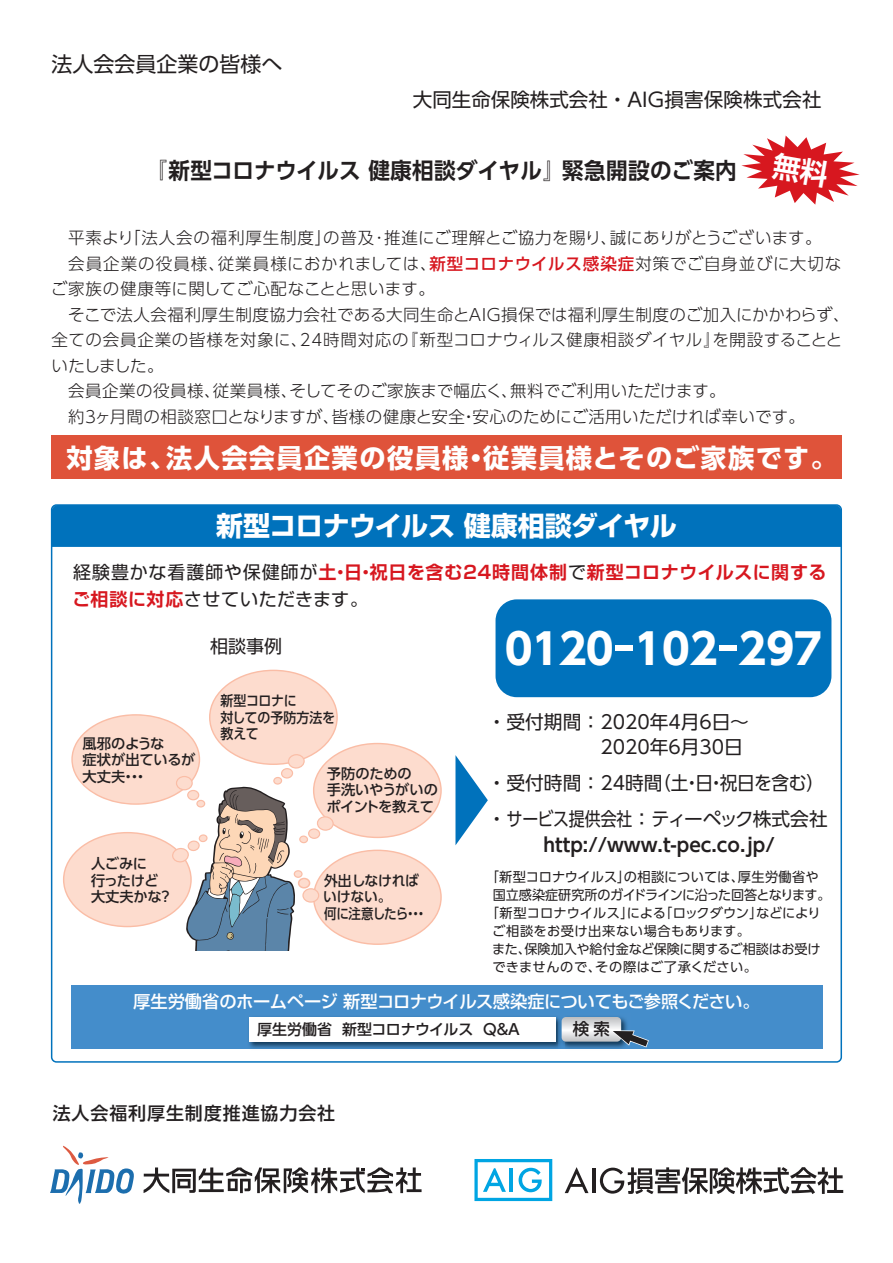
<style>
.page{position:relative;width:893px;height:1263px;background:#fff}
.page>*{position:absolute;margin:0;border:0;box-sizing:border-box;transform-origin:0 0}
.t1{font:700 42px "UD Shin Go Pro";color:#fff}
.t2{font:700 27px "Shin Go Pr 6 N";letter-spacing:-.02em;color:#fff}
.t3{font:700 26.25px "UD Shin Go Pro";letter-spacing:.05em;color:#fff}
.t4{font:700 22.5px "UD Shin Go Pro De";letter-spacing:.015em;color:#231f20;scale:.96 1}
.t5{font:21px "UD Shin Go Pro";color:#231f20}
.t6{font:19.5px "UD Shin Go Pro";letter-spacing:.01em;color:#231f20}
.t7{font:18.75px "UD Shin Go Pro";color:#231f20}
.t8{font:700 18.75px "UD Shin Go Pro De";color:#231f20}
.t9{font:700 18px "Shin Go Pr 6 N De";letter-spacing:.03em;color:#d7171f}
.t10{font:18px "Shin Go Pr 6 N";letter-spacing:.01em;color:#231f20}
.t11{font:500 18px "UD Shin Go Pro";letter-spacing:.05em;color:#231f20}
.t12{font:500 17.25px "Shin Go Pr 6 N";letter-spacing:-.025em;color:#fff}
.t13{font:300 16.5px "UD Shin Go Pro";letter-spacing:.03em;color:#231f20}
.t14{font:300 16.5px "UD Shin Go Pro";letter-spacing:.01em;color:#231f20}
.t15{font:500 16.5px "UD Shin Go Pro";color:#231f20}
.t16{font:500 15px "UD Shin Go Pro";letter-spacing:-.015em;color:#231f20}
.t17{font:500 14.25px/16.5px "UD Shin Go Pro";letter-spacing:-.015em;color:#231f20}
.t18{font:500 14.25px/16.5px "UD Shin Go Pro";letter-spacing:-.015em;color:#231f20;scale:.91 1}
.t19{font:13.5px/18px "UD Shin Go Pro";letter-spacing:-.005em;color:#231f20}
.t20{font:13.2px/18px "UD Shin Go Pro";color:#231f20}
.s1{font-weight:500;color:#d7171f}
.s2{font-family:"Shin Go Pr 6 N";font-weight:400;color:#231f20}
.s3{font-family:"Shin Go Pr 6 N De";font-weight:700;color:#d7171f}
</style>
<div class="page">
<div style="left:51px;top:435px;width:790px;height:44px;background:#df533a"></div>
<div style="left:52px;top:505px;width:789px;height:42px;background:#0072bc"></div>
<div style="left:71px;top:985px;width:752px;height:64px;background:#448dcb"></div>
<div style="left:495px;top:599px;width:336px;height:98px;background:#0072bc;border-radius:21px"></div>
<div style="left:615px;top:646px;width:18px;height:5px;background:#fff"></div>
<div style="left:719px;top:646px;width:18px;height:5px;background:#fff"></div>
<svg style="left:455px;top:755px;width:33px;height:90px"></svg>
<img style="left:249px;top:1017px;width:309px;height:31px">
<div style="left:249px;top:1017px;width:306px;height:25px;background:#fff"></div>
<svg style="left:558px;top:1017px;width:91px;height:31px"></svg>
<svg style="left:63px;top:670px;width:379px;height:280px"></svg>
<svg style="left:50px;top:1145px;width:84px;height:59px"></svg>
<svg style="left:144px;top:1167px;width:278px;height:26px"></svg>
<svg style="left:565px;top:1167px;width:23px;height:26px"></svg>
<hr style="left:592px;top:1168px;width:4px;height:25px;background:#231f20">
<svg style="left:600px;top:1167px;width:243px;height:27px"></svg>
<svg style="left:474px;top:1159px;width:78px;height:42px"></svg>
<svg style="left:741px;top:136px;width:119px;height:69px"></svg>
<p class="t5" style="left:52px;top:47px;width:232px">法人会会員企業の皆様へ</p>
<p class="t6" style="left:413px;top:84px;width:410px">大同生命保険株式会社・AIG損害保険株式会社</p>
<h3 class="t4" style="left:146px;top:152px;width:617px">『新型コロナウイルス 健康相談ダイヤル』緊急開設のご案内</h3>
<p class="t13" style="left:68px;top:225px;width:755px">平素より「法人会の福利厚生制度」の普及･推進にご理解とご協力を賜り、誠にありがとうございます。</p>
<p class="t13" style="left:68px;top:250px;width:775px">会員企業の役員様、従業員様におかれましては、<span class="s1">新型コロナウイルス感染症</span>対策でご自身並びに大切な</p>
<p class="t13" style="left:51px;top:275px;width:385px">ご家族の健康等に関してご心配なことと思います。</p>
<p class="t13" style="left:68px;top:301px;width:783px">そこで法人会福利厚生制度協力会社である大同生命とAIG損保では福利厚生制度のご加入にかかわらず、</p>
<p class="t13" style="left:52px;top:326px;width:792px">全ての会員企業の皆様を対象に、24時間対応の『新型コロナウィルス健康相談ダイヤル』を開設することと</p>
<p class="t13" style="left:52px;top:352px;width:113px">いたしました。</p>
<p class="t13" style="left:68px;top:377px;width:659px">会員企業の役員様、従業員様、そしてそのご家族まで幅広く、無料でご利用いただけます。</p>
<p class="t14" style="left:68px;top:403px;width:738px">約3ヶ月間の相談窓口となりますが、皆様の健康と安全・安心のためにご活用いただければ幸いです。</p>
<h3 class="t3" style="left:67px;top:436px;width:772px">対象は、法人会会員企業の役員様・従業員様とそのご家族です。</h3>
<h2 class="t2" style="left:216px;top:504px;width:462px">新型コロナウイルス 健康相談ダイヤル</h2>
<p class="t9" style="left:73px;top:558px;width:755px"><span class="s2">経験豊かな看護師や保健師が</span>土・日・祝日を含む２４時間体制<span class="s2">で</span>新型コロナウイルスに関する</p>
<p class="t10" style="left:72px;top:585px;width:297px"><span class="s3">ご相談に対応</span>させていただきます。</p>
<p class="t17" style="left:83px;top:734px;width:114px">風邪のような<br>症状が出ているが大丈夫・・・</p>
<p class="t17" style="left:91px;top:855px;width:83px">人ごみに<br>行ったけど大丈夫かな？</p>
<p class="t10" style="left:210px;top:631px;width:73px">相談事例</p>
<h1 class="t1" style="left:498px;top:615px;width:325px">０１２０ 102 297</h1>
<p class="t18" style="left:221px;top:692px;width:127px">新型コロナに<br>対しての予防方法を教えて</p>
<p class="t17" style="left:326px;top:764px;width:113px">予防のための<br>手洗いやうがいのポイントを教えて</p>
<p class="t17" style="left:323px;top:871px;width:106px">外出しなければいけない。<br>何に注意したら・・・</p>
<p class="t7" style="left:488px;top:707px;width:263px">・受付期間：2020年4月6日～</p>
<p class="t7" style="left:488px;top:732px;width:256px">　　　　　　2020年6月30日</p>
<p class="t7" style="left:488px;top:768px;width:338px">・受付時間：24時間（土・日・祝日を含む）</p>
<p class="t7" style="left:488px;top:804px;width:342px">・サービス提供会社：ティーペック株式会社</p>
<p class="t8" style="left:544px;top:829px;width:233px">http://www.t-pec.co.jp/</p>
<p class="t19" style="left:493px;top:867px;width:339px;text-indent:-7px">「新型コロナウイルス」の相談については、厚生労働省や国立感染症研究所のガイドラインに沿った回答となります。</p>
<p class="t20" style="left:492px;top:903px;width:330px;text-indent:-7px">「新型コロナウイルス」による「ロックダウン」などによりご相談をお受け出来ない場合もあります。<br>また、保険加入や給付金など保険に関するご相談はお受けできませんので、その際はご了承ください。</p>
<p class="t12" style="left:133px;top:987px;width:628px">厚生労働省のホームページ 新型コロナウイルス感染症についてもご参照ください。</p>
<p class="t16" style="left:257px;top:1017px;width:264px">厚生労働省 新型コロナウイルス Q&amp;A</p>
<p class="t15" style="left:573px;top:1015px;width:39px">検索</p>
<p class="t11" style="left:53px;top:1098px;width:284px">法人会福利厚生制度推進協力会社</p>
</div>
